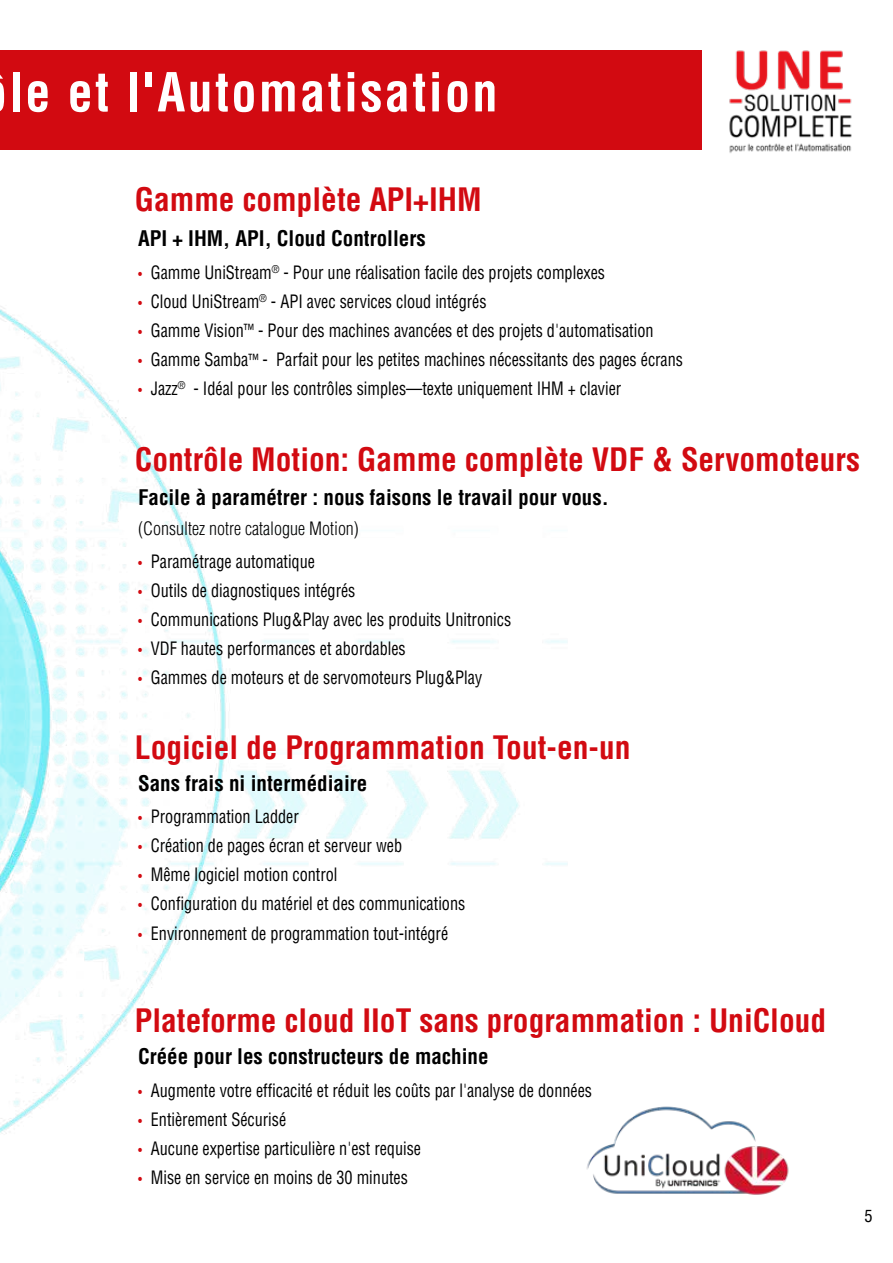
<style>
.page{position:relative;width:893px;height:1263px;background:#fff}
.page>*{position:absolute;margin:0;border:0;box-sizing:border-box;transform-origin:0 0}
.t1{font:700 condensed 52.5px "Helvetica LT Std";letter-spacing:.045em;color:#fff;scale:.96 1}
.t2{font:700 condensed 31.5px "Helvetica LT Std";color:#d20a11}
.t3{font:700 condensed 21px "Helvetica LT Std";color:#000}
.t4{font:condensed 18px "Helvetica LT Std";color:#000;scale:.9 1}
.t5{font:300 condensed 18px "Helvetica LT Std";color:#000}
.t6{font:condensed 16.5px "Helvetica LT Std";color:#000}
.s1{font-size:13.5px;color:#d20a11}
.s2{font-size:15px}
</style>
<div class="page">
<div style="left:0;top:50px;width:702px;height:100px;background:#d20a11"></div>
<img style="left:624px;top:1106px;width:165px;height:89px">
<img style="left:0;top:306px;width:624px;height:888px">
<img style="left:0;top:328px;width:7px;height:866px">
<img style="left:729px;top:50px;width:123px;height:103px">
<h1 class="t1" style="left:9px;top:59px;width:510px">le et l'Automatisation</h1>
<h2 class="t2" style="left:135px;top:179px;width:348px">Gamme complète API+IHM</h2>
<p class="t3" style="left:138px;top:225px;width:289px">API + IHM, API, Cloud Controllers</p>
<p class="t4" style="left:138px;top:261px;width:520px"><span class="s1">•</span> Gamme UniStream<sup>®</sup> - Pour une réalisation facile des projets complexes</p>
<p class="t4" style="left:138px;top:290px;width:389px"><span class="s1">•</span> Cloud UniStream<sup>®</sup> - API avec services cloud intégrés</p>
<p class="t4" style="left:138px;top:319px;width:574px"><span class="s1">•</span> Gamme Vision<span class="s2">™</span> - Pour des machines avancées et des projets d'automatisation</p>
<p class="t4" style="left:138px;top:348px;width:607px"><span class="s1">•</span> Gamme Samba<span class="s2">™</span> - Parfait pour les petites machines nécessitants des pages écrans</p>
<p class="t4" style="left:138px;top:377px;width:538px"><span class="s1">•</span> Jazz<sup>®</sup> - Idéal pour les contrôles simples—texte uniquement IHM + clavier</p>
<h2 class="t2" style="left:135px;top:439px;width:727px">Contrôle Motion: Gamme complète VDF &amp; Servomoteurs</h2>
<p class="t3" style="left:138px;top:484px;width:472px">Facile à paramétrer : nous faisons le travail pour vous.</p>
<p class="t5" style="left:138px;top:517px;width:222px">(Consultez notre catalogue Motion)</p>
<p class="t4" style="left:138px;top:550px;width:198px"><span class="s1">•</span> Paramétrage automatique</p>
<p class="t4" style="left:138px;top:579px;width:243px"><span class="s1">•</span> Outils de diagnostiques intégrés</p>
<p class="t4" style="left:138px;top:608px;width:416px"><span class="s1">•</span> Communications Plug&amp;Play avec les produits Unitronics</p>
<p class="t4" style="left:138px;top:637px;width:299px"><span class="s1">•</span> VDF hautes performances et abordables</p>
<p class="t4" style="left:138px;top:666px;width:384px"><span class="s1">•</span> Gammes de moteurs et de servomoteurs Plug&amp;Play</p>
<h2 class="t2" style="left:135px;top:728px;width:497px">Logiciel de Programmation Tout-en-un</h2>
<p class="t3" style="left:138px;top:770px;width:231px">Sans frais ni intermédiaire</p>
<p class="t4" style="left:138px;top:805px;width:180px"><span class="s1">•</span> Programmation Ladder</p>
<p class="t4" style="left:138px;top:834px;width:295px"><span class="s1">•</span> Création de pages écran et serveur web</p>
<p class="t4" style="left:138px;top:863px;width:223px"><span class="s1">•</span> Même logiciel motion control</p>
<p class="t4" style="left:138px;top:893px;width:365px"><span class="s1">•</span> Configuration du matériel et des communications</p>
<p class="t4" style="left:138px;top:922px;width:346px"><span class="s1">•</span> Environnement de programmation tout-intégré</p>
<h2 class="t2" style="left:135px;top:1001px;width:693px">Plateforme cloud IIoT sans programmation : UniCloud</h2>
<p class="t3" style="left:138px;top:1043px;width:352px">Créée pour les constructeurs de machine</p>
<p class="t4" style="left:138px;top:1079px;width:506px"><span class="s1">•</span> Augmente votre efficacité et réduit les coûts par l'analyse de données</p>
<p class="t4" style="left:138px;top:1108px;width:166px"><span class="s1">•</span> Entièrement Sécurisé</p>
<p class="t4" style="left:138px;top:1137px;width:316px"><span class="s1">•</span> Aucune expertise particulière n'est requise</p>
<p class="t4" style="left:138px;top:1166px;width:301px"><span class="s1">•</span> Mise en service en moins de 30 minutes</p>
<p class="t6" style="left:864px;top:1206px;width:10px">5</p>
</div>
